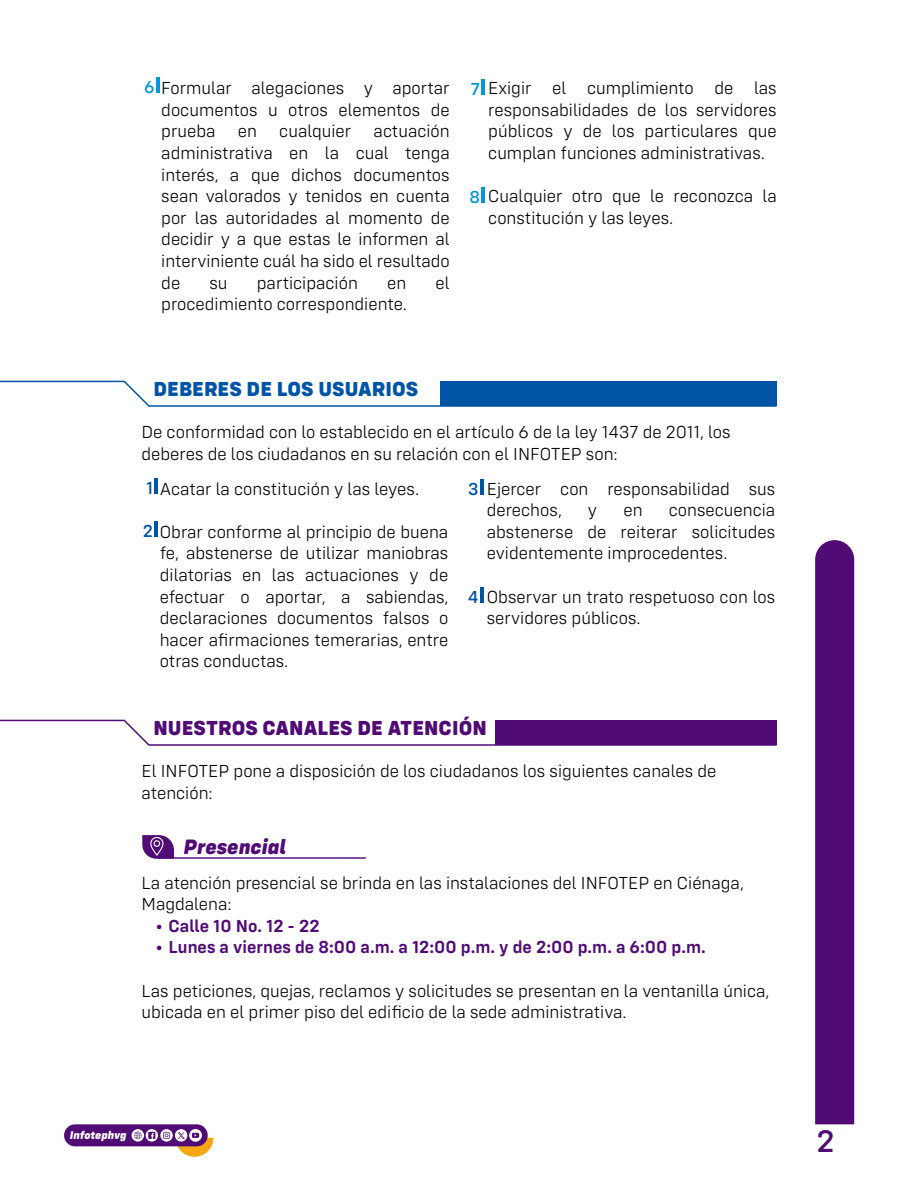
<style>
.page{position:relative;width:918px;height:1188px;background:#fff}
.page>*{position:absolute;margin:0;border:0;box-sizing:border-box;transform-origin:0 0}
.t1{font:500 32.25px "Config Rounded";color:#500b75}
.t2{font:italic 800 21.6px "Config Rounded";color:#500b75}
.t3{font:800 21px "Config Rounded";color:#500b75}
.t4{font:800 21px "Config Rounded";color:#0054a6}
.t5{font:300 18px/21.6px "Config Rounded";color:#000}
.t6{font:600 18px "Config Rounded";color:#500b75}
.t7{font:500 18px "Config Rounded";color:#0397d5}
.t8{font:500 18px "Config Rounded";color:#0054a6}
.t9{font:italic 800 11.7px "Config Rounded";letter-spacing:-.01em;color:#fff}
.s1{font-weight:500;color:#0397d5}
.s2{font-weight:500;color:#0054a6}
</style>
<div class="page">
<hr style="left:156px;top:77px;width:3px;height:16px;background:#0397d5">
<hr style="left:482px;top:79px;width:3px;height:16px;background:#0397d5">
<hr style="left:482px;top:187px;width:3px;height:16px;background:#0397d5">
<svg style="left:0;top:380px;width:777px;height:27px"></svg>
<div style="left:440px;top:381px;width:336px;height:25px;background:#0054a6"></div>
<div style="left:64px;top:1124px;width:144px;height:22px;background:#500b75;border-radius:11px"></div>
<svg style="left:132px;top:1129px;width:82px;height:28px"></svg>
<div style="left:815px;top:540px;width:39px;height:584px;background:#500b75"></div>
<hr style="left:155px;top:478px;width:3px;height:16px;background:#0054a6">
<hr style="left:480px;top:479px;width:3px;height:16px;background:#0054a6">
<hr style="left:480px;top:587px;width:3px;height:16px;background:#0054a6">
<hr style="left:155px;top:521px;width:3px;height:16px;background:#0054a6">
<svg style="left:0;top:719px;width:777px;height:27px"></svg>
<div style="left:495px;top:720px;width:281px;height:25px;background:#500b75"></div>
<svg style="left:142px;top:835px;width:32px;height:24px"></svg>
<hr style="left:158px;top:857px;width:208px;height:2px;background:#500b75">
<p class="t5" style="left:161px;top:77px;width:290px;text-align:justify;text-indent:-17px"><span class="s1">6</span> Formular alegaciones y aportar documentos u otros elementos de prueba en cualquier actuación administrativa en la cual tenga interés, a que dichos documentos sean valorados y tenidos en cuenta por las autoridades al momento de decidir y a que estas le informen al interviniente cuál ha sido el resultado de</p>
<p class="t5" style="left:210px;top:272px;width:20px">su</p>
<p class="t5" style="left:257px;top:272px;width:103px">participación</p>
<p class="t5" style="left:387px;top:272px;width:21px">en</p>
<p class="t5" style="left:436px;top:272px;width:16px">el</p>
<p class="t5" style="left:161px;top:293px;width:247px">procedimiento correspondiente.</p>
<p class="t7" style="left:470px;top:78px;width:11px">7</p>
<p class="t7" style="left:469px;top:186px;width:12px">8</p>
<p class="t5" style="left:488px;top:77px;width:290px;text-align:justify">Exigir el cumplimiento de las responsabilidades de los servidores públicos y de los particulares que cumplan funciones administrativas.</p>
<p class="t5" style="left:488px;top:185px;width:290px">Cualquier otro que le reconozca la constitución y las leyes.</p>
<p class="t4" style="left:154px;top:376px;width:266px">DEBERES DE LOS USUARIOS</p>
<p class="t5" style="left:142px;top:422px;width:591px">De conformidad con lo establecido en el artículo 6 de la ley 1437 de 2011, los deberes de los ciudadanos en su relación con el INFOTEP son:</p>
<p class="t5" style="left:146px;top:478px;width:275px"><span class="s2">1</span> Acatar la constitución y las leyes.</p>
<p class="t5" style="left:160px;top:521px;width:290px;text-align:justify;text-indent:-17px"><span class="s2">2</span> Obrar conforme al principio de buena fe, abstenerse de utilizar maniobras dilatorias en las actuaciones y de efectuar o aportar, a sabiendas, declaraciones documentos falsos o hacer afirmaciones temerarias, entre otras conductas.</p>
<p class="t8" style="left:468px;top:479px;width:12px">3</p>
<p class="t8" style="left:468px;top:587px;width:12px">4</p>
<p class="t5" style="left:487px;top:478px;width:290px">Ejercer con responsabilidad sus derechos,</p>
<p class="t5" style="left:487px;top:499px;width:290px;text-align:justify;text-indent:182px">consecuencia abstenerse de reiterar solicitudes evidentemente improcedentes.</p>
<p class="t5" style="left:487px;top:586px;width:290px">Observar un trato respetuoso con los servidores públicos.</p>
<p class="t5" style="left:588px;top:499px;width:11px">y</p>
<p class="t5" style="left:623px;top:499px;width:21px">en</p>
<p class="t3" style="left:154px;top:715px;width:335px">NUESTROS CANALES DE ATENCIÓN</p>
<p class="t5" style="left:142px;top:761px;width:576px">El INFOTEP pone a disposición de los ciudadanos los siguientes canales de atención:</p>
<p class="t2" style="left:184px;top:834px;width:104px">Presencial</p>
<p class="t5" style="left:142px;top:872px;width:604px">La atención presencial se brinda en las instalaciones del INFOTEP en Ciénaga,<br>Magdalena:</p>
<p class="t6" style="left:156px;top:915px;width:165px">• Calle 10 No. 12 - 22</p>
<p class="t6" style="left:156px;top:937px;width:551px">• Lunes a viernes de 8:00 a.m. a 12:00 p.m. y de 2:00 p.m. a 6:00 p.m.</p>
<p class="t5" style="left:142px;top:980px;width:629px">Las peticiones, quejas, reclamos y solicitudes se presentan en la ventanilla única, ubicada en el primer piso del edificio de la sede administrativa.</p>
<p class="t9" style="left:70px;top:1128px;width:58px">Infotephvg</p>
<h1 class="t1" style="left:817px;top:1123px;width:20px">2</h1>
</div>
